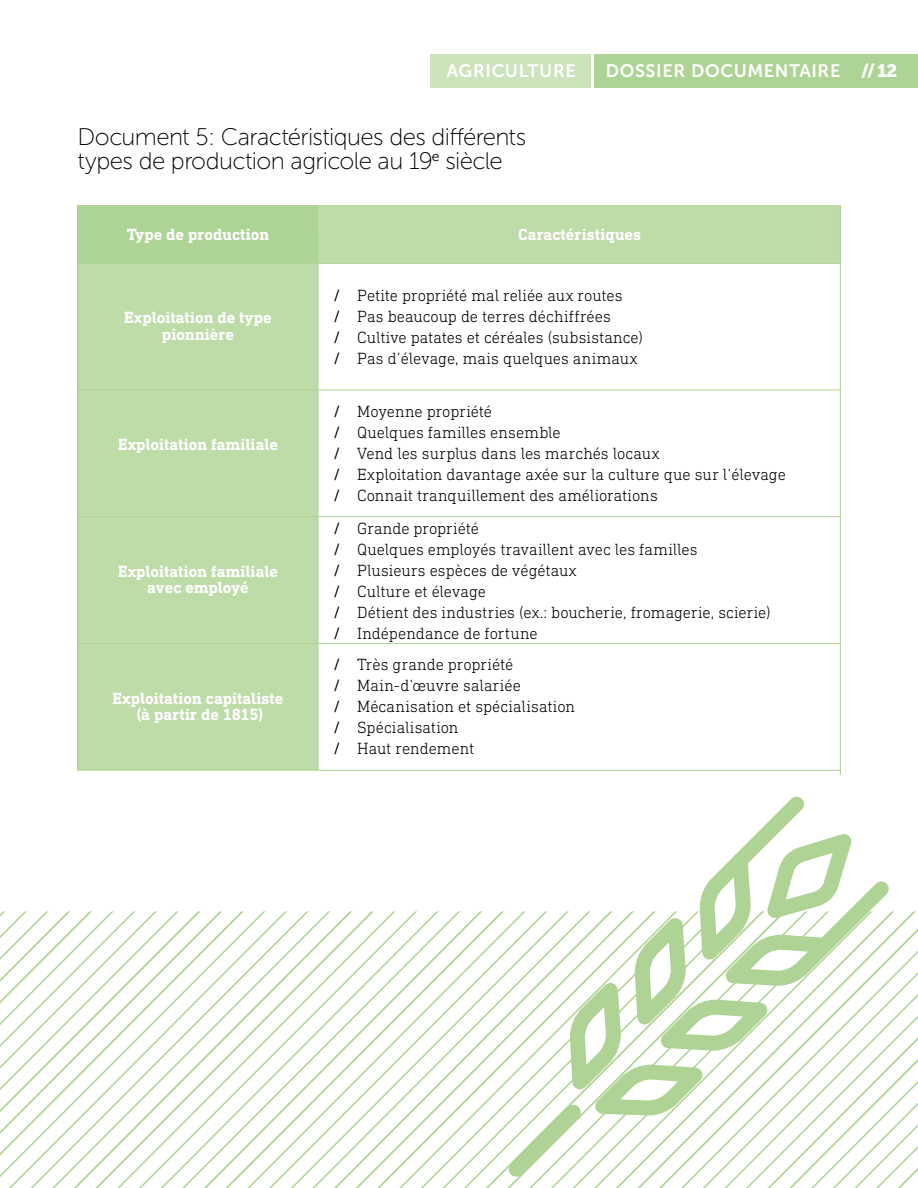
<style>
.page{position:relative;width:918px;height:1188px;background:#fff}
.page>*{position:absolute;margin:0;border:0;box-sizing:border-box;transform-origin:0 0}
.t1{font:24px/24px "Museo Sans 100";letter-spacing:-.025em;color:#000}
.t2{font:18px "Museo Sans 700";letter-spacing:.035em;color:#fff}
.t3{font:300 16.5px/21px "DIN Next Slab Pro";color:#000}
.t4{font:700 16.5px/16.5px "DIN Next Slab Pro";letter-spacing:.005em;color:#fff;text-align:center}
.s1{font-family:"Museo Sans 900"}
.s2{font-weight:400}
</style>
<div class="page">
<div style="left:594px;top:54px;width:324px;height:34px;background:#aed495"></div>
<div style="left:430px;top:54px;width:161px;height:34px;background:#cde3bc"></div>
<div style="left:318px;top:205px;width:523px;height:58px;background:#bddca8"></div>
<div style="left:78px;top:205px;width:240px;height:58px;background:#aed495"></div>
<div style="left:78px;top:643px;width:240px;height:127px;background:#bddca8"></div>
<div style="left:78px;top:517px;width:240px;height:126px;background:#bddca8"></div>
<div style="left:78px;top:390px;width:240px;height:127px;background:#bddca8"></div>
<div style="left:78px;top:263px;width:240px;height:127px;background:#bddca8"></div>
<hr style="left:318px;top:230px;width:1px;height:540px;background:#aed495">
<hr style="left:78px;top:205px;width:1px;height:566px;background:#aed495">
<hr style="left:78px;top:390px;width:763px;height:1px;background:#aed495">
<hr style="left:78px;top:263px;width:762px;height:1px;background:#aed495">
<hr style="left:78px;top:516px;width:763px;height:1px;background:#aed495">
<hr style="left:78px;top:643px;width:763px;height:1px;background:#aed495">
<hr style="left:78px;top:770px;width:763px;height:1px;background:#aed495">
<hr style="left:840px;top:205px;width:1px;height:570px;background:#aed495">
<img style="left:0;top:911px;width:918px;height:277px">
<svg style="left:495px;top:796px;width:408px;height:392px"></svg>
<p class="t2" style="left:447px;top:61px;width:130px">AGRICULTURE</p>
<p class="t2" style="left:606px;top:61px;width:293px">DOSSIER DOCUMENTAIRE <span class="s1">//12</span></p>
<h1 class="t1" style="left:78px;top:125px;width:450px">Document 5 : Caractéristiques des différents types de production agricole au 19<sup>e</sup> siècle</h1>
<p class="t4" style="left:127px;top:226px;width:144px">Type de production</p>
<p class="t4" style="left:518px;top:226px;width:124px">Caractéristiques</p>
<p class="t4" style="left:124px;top:310px;width:149px">Exploitation de type pionnière</p>
<p class="t4" style="left:118px;top:436px;width:162px">Exploitation familiale</p>
<p class="t4" style="left:118px;top:563px;width:162px">Exploitation familiale avec employé</p>
<p class="t4" style="left:113px;top:690px;width:172px">Exploitation capitaliste (à partir de 1815)</p>
<p class="t3" style="left:333px;top:285px;width:311px"><span class="s2">/</span> Petite propriété mal reliée aux routes<br><span class="s2">/</span> Pas beaucoup de terres déchiffrées<br><span class="s2">/</span> Cultive patates et céréales (subsistance) <span class="s2">/</span> Pas d’élevage, mais quelques animaux</p>
<p class="t3" style="left:333px;top:400px;width:454px"><span class="s2">/</span> Moyenne propriété<br><span class="s2">/</span> Quelques familles ensemble<br><span class="s2">/</span> Vend les surplus dans les marchés locaux<br><span class="s2">/</span> Exploitation davantage axée sur la culture que sur l’élevage <span class="s2">/</span> Connait tranquillement des améliorations</p>
<p class="t3" style="left:333px;top:517px;width:439px"><span class="s2">/</span> Grande propriété<br><span class="s2">/</span> Quelques employés travaillent avec les familles<br><span class="s2">/</span> Plusieurs espèces de végétaux<br><span class="s2">/</span> Culture et élevage<br><span class="s2">/</span> Détient des industries (ex.: boucherie, fromagerie, scierie) <span class="s2">/</span> Indépendance de fortune</p>
<p class="t3" style="left:333px;top:654px;width:243px"><span class="s2">/</span> Très grande propriété<br><span class="s2">/</span> Main-d’œuvre salariée<br><span class="s2">/</span> Mécanisation et spécialisation <span class="s2">/</span> Spécialisation<br><span class="s2">/</span> Haut rendement</p>
</div>
